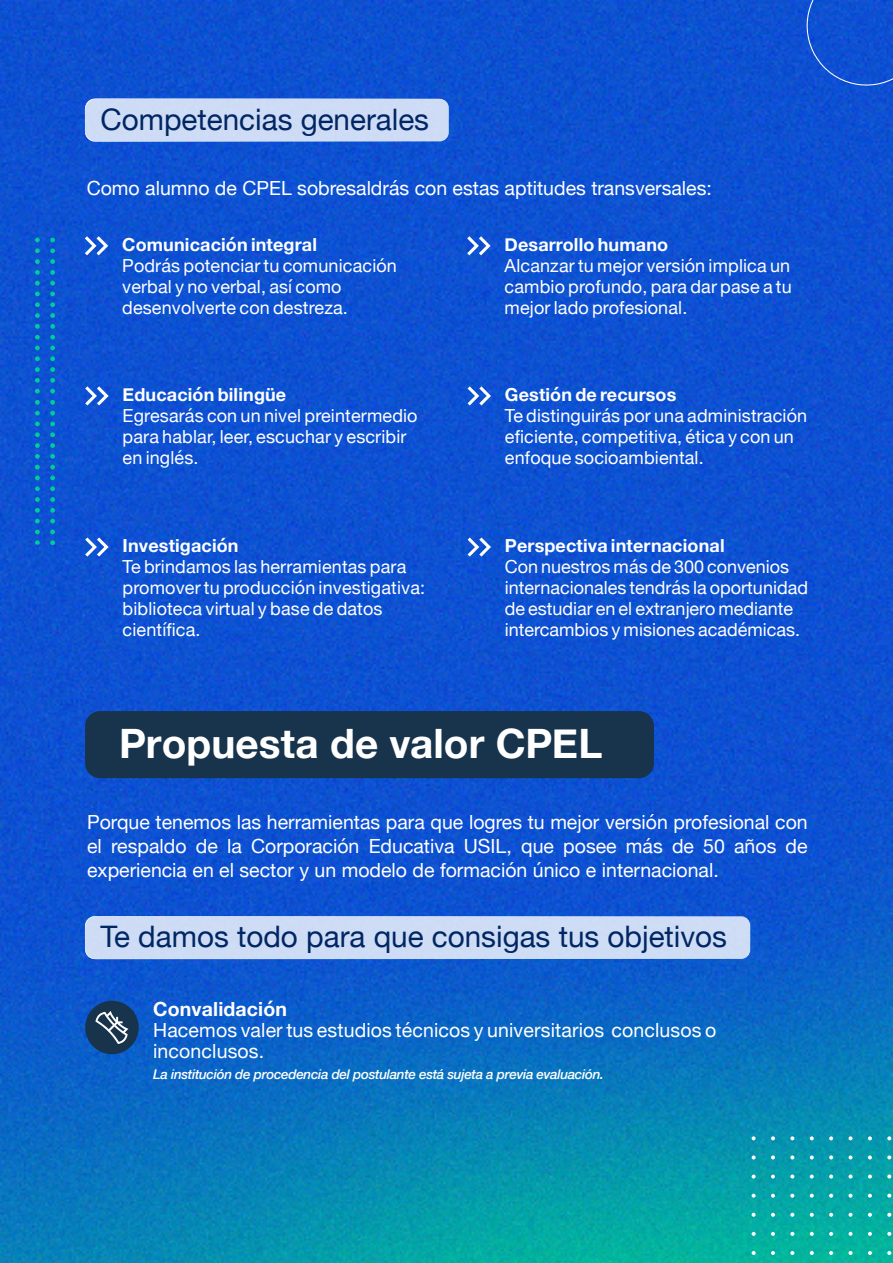
<style>
.page{position:relative;width:893px;height:1263px;background:#fff}
.page>*{position:absolute;margin:0;border:0;box-sizing:border-box;transform-origin:0 0}
.t1{font:700 40.5px "Helvetica Neue";color:#fff}
.t2{font:29.55px "Helvetica Neue";color:#002663}
.t3{font:19.5px/24px "Helvetica Neue";color:#fff;text-align:justify}
.t4{font:700 19.5px "Helvetica Neue";letter-spacing:.01em;color:#fff}
.t5{font:18px/21px "Helvetica Neue";letter-spacing:.01em;color:#fff}
.t6{font:700 18px "Helvetica Neue";letter-spacing:.01em;color:#fff}
.t7{font:italic 500 13.5px "Helvetica Neue";letter-spacing:-.025em;color:#fff}
</style>
<div class="page">
<img style="left:0;top:0;width:893px;height:1263px">
<div style="left:85px;top:99px;width:364px;height:43px;background:#cedcf5"></div>
<svg style="left:799px;top:0;width:94px;height:91px;background:#1152d2"></svg>
<svg style="left:50px;top:540px;width:5px;height:5px"></svg>
<svg style="left:50px;top:529px;width:5px;height:5px"></svg>
<svg style="left:50px;top:519px;width:5px;height:4px"></svg>
<svg style="left:50px;top:508px;width:5px;height:5px"></svg>
<svg style="left:50px;top:497px;width:5px;height:5px"></svg>
<svg style="left:50px;top:486px;width:5px;height:5px"></svg>
<svg style="left:50px;top:475px;width:5px;height:5px"></svg>
<svg style="left:50px;top:465px;width:5px;height:4px"></svg>
<svg style="left:50px;top:454px;width:5px;height:5px"></svg>
<svg style="left:50px;top:443px;width:5px;height:5px"></svg>
<svg style="left:50px;top:432px;width:5px;height:5px"></svg>
<svg style="left:50px;top:422px;width:5px;height:4px"></svg>
<svg style="left:50px;top:411px;width:5px;height:4px"></svg>
<svg style="left:50px;top:400px;width:5px;height:5px"></svg>
<svg style="left:35px;top:540px;width:5px;height:5px"></svg>
<svg style="left:35px;top:529px;width:5px;height:5px"></svg>
<svg style="left:35px;top:519px;width:5px;height:4px"></svg>
<svg style="left:35px;top:508px;width:5px;height:5px"></svg>
<svg style="left:35px;top:497px;width:5px;height:5px"></svg>
<svg style="left:35px;top:486px;width:5px;height:5px"></svg>
<svg style="left:35px;top:475px;width:5px;height:5px"></svg>
<svg style="left:35px;top:465px;width:5px;height:4px"></svg>
<svg style="left:35px;top:454px;width:5px;height:5px"></svg>
<svg style="left:35px;top:443px;width:5px;height:5px"></svg>
<svg style="left:35px;top:432px;width:5px;height:5px"></svg>
<svg style="left:35px;top:422px;width:5px;height:4px"></svg>
<svg style="left:35px;top:411px;width:5px;height:4px"></svg>
<svg style="left:35px;top:400px;width:5px;height:5px"></svg>
<svg style="left:50px;top:389px;width:5px;height:4px"></svg>
<svg style="left:50px;top:378px;width:5px;height:5px"></svg>
<svg style="left:50px;top:367px;width:5px;height:5px"></svg>
<svg style="left:50px;top:356px;width:5px;height:5px"></svg>
<svg style="left:50px;top:346px;width:5px;height:4px"></svg>
<svg style="left:50px;top:335px;width:5px;height:4px"></svg>
<svg style="left:50px;top:324px;width:5px;height:5px"></svg>
<svg style="left:50px;top:313px;width:5px;height:5px"></svg>
<svg style="left:50px;top:302px;width:5px;height:5px"></svg>
<svg style="left:50px;top:292px;width:5px;height:4px"></svg>
<svg style="left:50px;top:281px;width:5px;height:5px"></svg>
<svg style="left:50px;top:270px;width:5px;height:5px"></svg>
<svg style="left:50px;top:259px;width:5px;height:5px"></svg>
<svg style="left:50px;top:248px;width:5px;height:5px"></svg>
<svg style="left:50px;top:238px;width:5px;height:4px"></svg>
<svg style="left:35px;top:389px;width:5px;height:4px"></svg>
<svg style="left:35px;top:378px;width:5px;height:5px"></svg>
<svg style="left:35px;top:367px;width:5px;height:5px"></svg>
<svg style="left:35px;top:356px;width:5px;height:5px"></svg>
<svg style="left:35px;top:346px;width:5px;height:4px"></svg>
<svg style="left:35px;top:335px;width:5px;height:4px"></svg>
<svg style="left:35px;top:324px;width:5px;height:5px"></svg>
<svg style="left:35px;top:313px;width:5px;height:5px"></svg>
<svg style="left:35px;top:302px;width:5px;height:5px"></svg>
<svg style="left:35px;top:292px;width:5px;height:4px"></svg>
<svg style="left:35px;top:281px;width:5px;height:5px"></svg>
<svg style="left:35px;top:270px;width:5px;height:5px"></svg>
<svg style="left:35px;top:259px;width:5px;height:5px"></svg>
<svg style="left:35px;top:248px;width:5px;height:5px"></svg>
<svg style="left:35px;top:238px;width:5px;height:4px"></svg>
<svg style="left:752px;top:1136px;width:4px;height:4px"></svg>
<svg style="left:752px;top:1155px;width:4px;height:4px"></svg>
<svg style="left:752px;top:1174px;width:4px;height:4px"></svg>
<svg style="left:752px;top:1194px;width:4px;height:4px"></svg>
<svg style="left:771px;top:1136px;width:4px;height:4px"></svg>
<svg style="left:771px;top:1155px;width:4px;height:4px"></svg>
<svg style="left:771px;top:1174px;width:4px;height:4px"></svg>
<svg style="left:771px;top:1194px;width:4px;height:4px"></svg>
<svg style="left:790px;top:1136px;width:4px;height:4px"></svg>
<svg style="left:790px;top:1155px;width:4px;height:4px"></svg>
<svg style="left:790px;top:1174px;width:4px;height:4px"></svg>
<svg style="left:790px;top:1194px;width:4px;height:4px"></svg>
<svg style="left:810px;top:1136px;width:4px;height:4px"></svg>
<svg style="left:810px;top:1155px;width:4px;height:4px"></svg>
<svg style="left:810px;top:1174px;width:4px;height:4px"></svg>
<svg style="left:810px;top:1194px;width:4px;height:4px"></svg>
<svg style="left:752px;top:1213px;width:4px;height:4px"></svg>
<svg style="left:752px;top:1232px;width:4px;height:4px"></svg>
<svg style="left:752px;top:1251px;width:4px;height:4px"></svg>
<svg style="left:771px;top:1213px;width:4px;height:4px"></svg>
<svg style="left:771px;top:1232px;width:4px;height:4px"></svg>
<svg style="left:771px;top:1251px;width:4px;height:4px"></svg>
<svg style="left:790px;top:1213px;width:4px;height:4px"></svg>
<svg style="left:790px;top:1232px;width:4px;height:4px"></svg>
<svg style="left:790px;top:1251px;width:4px;height:4px"></svg>
<svg style="left:810px;top:1213px;width:4px;height:4px"></svg>
<svg style="left:810px;top:1232px;width:4px;height:4px"></svg>
<svg style="left:810px;top:1251px;width:4px;height:4px"></svg>
<svg style="left:829px;top:1136px;width:4px;height:4px"></svg>
<svg style="left:829px;top:1155px;width:4px;height:4px"></svg>
<svg style="left:829px;top:1174px;width:4px;height:4px"></svg>
<svg style="left:829px;top:1194px;width:4px;height:4px"></svg>
<svg style="left:848px;top:1136px;width:4px;height:4px"></svg>
<svg style="left:848px;top:1155px;width:4px;height:4px"></svg>
<svg style="left:848px;top:1174px;width:4px;height:4px"></svg>
<svg style="left:848px;top:1194px;width:4px;height:4px"></svg>
<svg style="left:868px;top:1136px;width:4px;height:4px"></svg>
<svg style="left:868px;top:1155px;width:4px;height:4px"></svg>
<svg style="left:868px;top:1174px;width:4px;height:4px"></svg>
<svg style="left:868px;top:1194px;width:4px;height:4px"></svg>
<svg style="left:887px;top:1136px;width:4px;height:4px"></svg>
<svg style="left:887px;top:1155px;width:4px;height:4px"></svg>
<svg style="left:887px;top:1174px;width:4px;height:4px"></svg>
<svg style="left:887px;top:1194px;width:4px;height:4px"></svg>
<svg style="left:829px;top:1213px;width:4px;height:4px"></svg>
<svg style="left:829px;top:1232px;width:4px;height:4px"></svg>
<svg style="left:829px;top:1251px;width:4px;height:4px"></svg>
<svg style="left:848px;top:1213px;width:4px;height:4px"></svg>
<svg style="left:848px;top:1232px;width:4px;height:4px"></svg>
<svg style="left:848px;top:1251px;width:4px;height:4px"></svg>
<svg style="left:868px;top:1213px;width:4px;height:4px"></svg>
<svg style="left:868px;top:1232px;width:4px;height:4px"></svg>
<svg style="left:868px;top:1251px;width:4px;height:4px"></svg>
<svg style="left:887px;top:1213px;width:4px;height:4px"></svg>
<svg style="left:887px;top:1232px;width:4px;height:4px"></svg>
<svg style="left:887px;top:1251px;width:4px;height:4px"></svg>
<svg style="left:85px;top:386px;width:24px;height:19px"></svg>
<svg style="left:85px;top:537px;width:24px;height:20px"></svg>
<svg style="left:468px;top:386px;width:23px;height:19px"></svg>
<svg style="left:468px;top:537px;width:23px;height:20px"></svg>
<svg style="left:85px;top:236px;width:23px;height:19px"></svg>
<svg style="left:467px;top:236px;width:24px;height:19px"></svg>
<div style="left:85px;top:916px;width:665px;height:43px;background:#cedcf5"></div>
<div style="left:85px;top:1001px;width:54px;height:53px;background:#18344c;border-radius:50%"></div>
<svg style="left:95px;top:1011px;width:33px;height:33px"></svg>
<div style="left:85px;top:711px;width:569px;height:67px;background:#18344c;border-radius:15px"></div>
<h2 class="t2" style="left:100px;top:98px;width:330px">Competencias generales</h2>
<p class="t3" style="left:87px;top:178px;width:627px">Como alumno de CPEL sobresaldrás con estas aptitudes transversales:</p>
<p class="t6" style="left:505px;top:231px;width:165px">Desarrollo humano</p>
<p class="t5" style="left:505px;top:256px;width:289px;text-align:justify">Alcanzar tu mejor versión implica un cambio profundo, para dar pase a tu mejor lado profesional.</p>
<p class="t6" style="left:122px;top:231px;width:196px">Comunicación integral</p>
<p class="t5" style="left:122px;top:256px;width:276px">Podrás potenciar tu comunicación verbal y no verbal, así como desenvolverte con destreza.</p>
<p class="t6" style="left:123px;top:381px;width:165px">Educación bilingüe</p>
<p class="t5" style="left:123px;top:406px;width:296px">Egresarás con un nivel preintermedio para hablar, leer, escuchar y escribir en inglés.</p>
<p class="t6" style="left:123px;top:532px;width:118px">Investigación</p>
<p class="t5" style="left:123px;top:557px;width:304px">Te brindamos las herramientas para promover tu producción investigativa: biblioteca virtual y base de datos científica.</p>
<p class="t6" style="left:505px;top:381px;width:173px">Gestión de recursos</p>
<p class="t5" style="left:505px;top:406px;width:304px">Te distinguirás por una administración eficiente, competitiva, ética y con un enfoque socioambiental.</p>
<p class="t6" style="left:505px;top:532px;width:221px">Perspectiva internacional</p>
<p class="t5" style="left:505px;top:557px;width:305px">Con nuestros más de 300 convenios internacionales tendrás la oportunidad de estudiar en el extranjero mediante intercambios y misiones académicas.</p>
<h1 class="t1" style="left:119px;top:712px;width:485px">Propuesta de valor CPEL</h1>
<p class="t3" style="left:87px;top:811px;width:722px">Porque tenemos las herramientas para que logres tu mejor versión profesional con el respaldo de la Corporación Educativa USIL, que posee más de 50 años de experiencia en el sector y un modelo de formación único e internacional.</p>
<h2 class="t2" style="left:100px;top:916px;width:628px">Te damos todo para que consigas tus objetivos</h2>
<p class="t4" style="left:153px;top:994px;width:136px">Convalidación</p>
<p class="t3" style="left:153px;top:1021px;width:565px;line-height:21px">Hacemos valer tus estudios técnicos y universitarios conclusos o inconclusos.</p>
<p class="t7" style="left:153px;top:1062px;width:452px">La institución de procedencia del postulante está sujeta a previa evaluación.</p>
</div>
